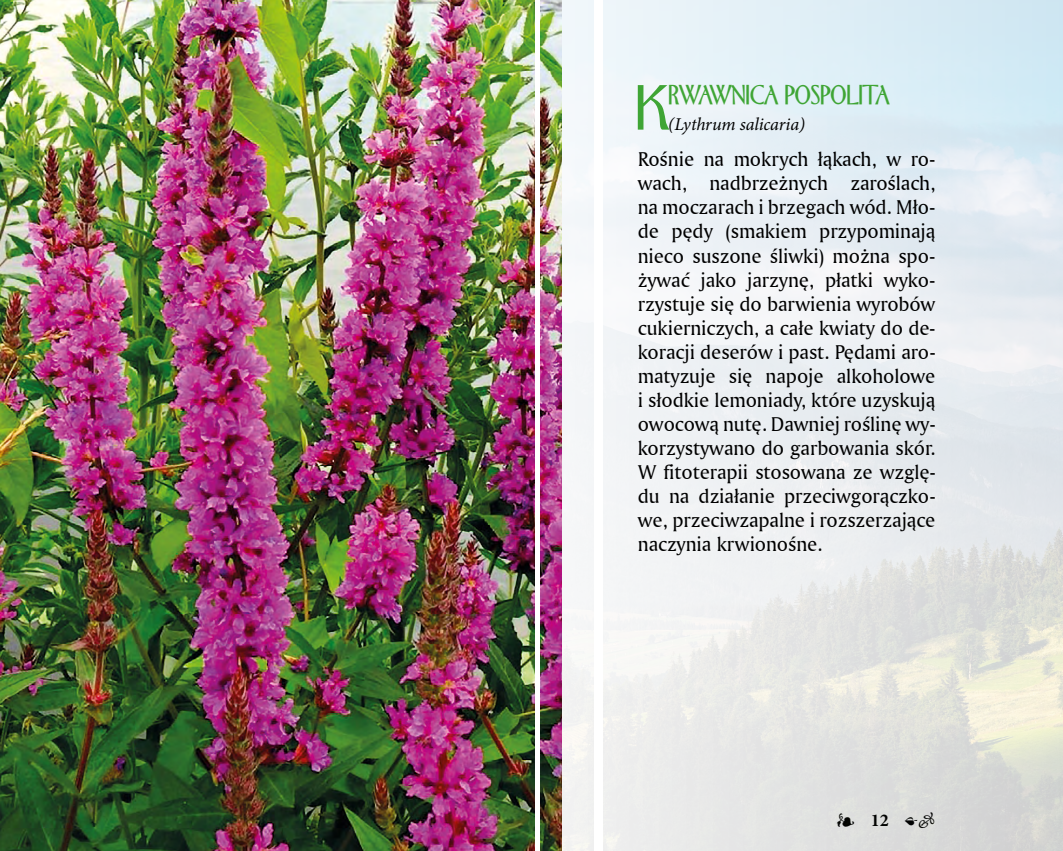
<style>
.page{position:relative;width:1063px;height:851px;background:#fff}
.page>*{position:absolute;margin:0;border:0;box-sizing:border-box;transform-origin:0 0}
.t1{font:56.25px "EFN Wenecja";color:#3fa535}
.t2{font:24px "EFN Wenecja";color:#3fa535}
.t3{font:21px/24px "Amerigo L2 Roman A";letter-spacing:-.005em;color:#000;text-align:justify}
.t4{font:italic 18px "Minion Pro";letter-spacing:-.01em;color:#000}
.t5{font:700 18px "Minion Pro";color:#000}
</style>
<div class="page">
<img style="left:561px;top:0;width:502px;height:850px">
<img style="left:0;top:0;width:561px;height:850px">
<hr style="left:536px;top:0;width:4px;height:850px;background:#fff">
<div style="left:594px;top:0;width:9px;height:850px;background:#fff"></div>
<h1 class="t1" style="left:635px;top:74px;width:34px">K</h1>
<p class="t2" style="left:668px;top:80px;width:223px">RWAWNICA POSPOLITA</p>
<p class="t4" style="left:668px;top:112px;width:138px">(Lythrum salicaria)</p>
<p class="t3" style="left:638px;top:147px;width:299px">Rośnie na mokrych łąkach, w ro&shy;wach, nadbrzeżnych zaroślach, na moczarach i brzegach wód. Mło&shy;de pędy (smakiem przypominają nieco suszone śliwki) można spo&shy;żywać jako jarzynę, płatki wyko&shy;rzystuje się do barwienia wyrobów cukierniczych, a całe kwiaty do de&shy;koracji deserów i past. Pędami aro&shy;matyzuje się napoje alkoholowe i słodkie lemoniady, które uzyskują owocową nutę. Dawniej roślinę wy&shy;korzystywano do garbowania skór.<br>W fitoterapii stosowana ze wzglę&shy;du na działanie przeciwgorączko&shy;we, przeciwzapalne i rozszerzające naczynia krwionośne.</p>
<p class="t5" style="left:836px;top:807px;width:101px">❧ 12 ••</p>
</div>
